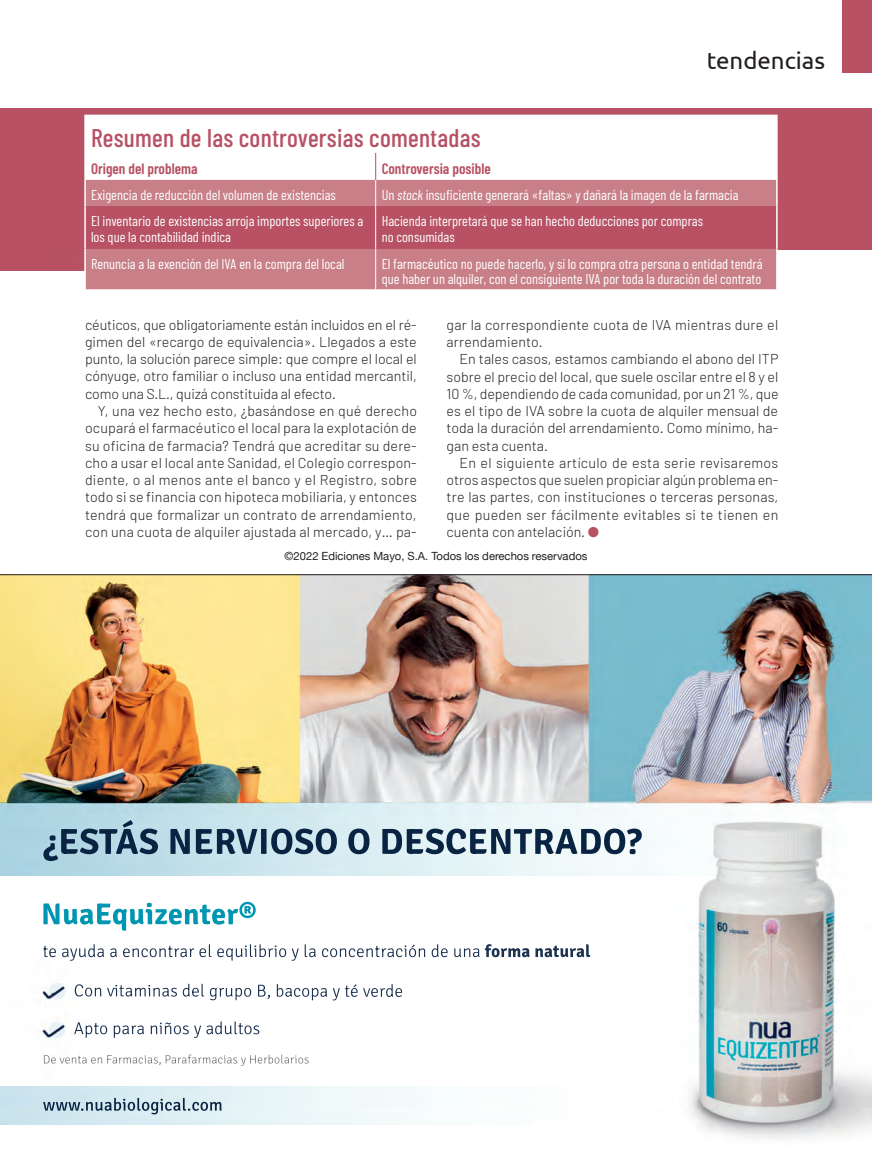
<style>
.page{position:relative;width:872px;height:1149px;background:#fff}
.page>*{position:absolute;margin:0;border:0;box-sizing:border-box;transform-origin:0 0}
.TAULA_titol{font:500 25.5px "Barlow Condensed";letter-spacing:.01em;color:#b75163}
.t1{font:24px "Ubuntu";color:#231f20}
.TAULA_items{font:600 15px "Barlow Condensed";color:#b75163}
.TEXT_GENERAL{font:300 14.25px/17.2px "Barlow";letter-spacing:.005em;color:#231f20;text-align:justify}
.TAULA_text{font:14.25px/15px "Barlow Condensed";color:#fff}
.SUMARI_-_numeracio{font:11.25px "Helvetica Neue";color:#231f20}
.s1{font-style:italic}
.s2{color:#b75163}
</style>
<div class="page">
<img style="left:0;top:575px;width:872px;height:564px">
<img style="left:0;top:575px;width:300px;height:227px">
<img style="left:588px;top:575px;width:284px;height:227px">
<img style="left:0;top:802px;width:872px;height:73px">
<img style="left:49px;top:982px;width:16px;height:17px;border-radius:8px">
<img style="left:49px;top:1021px;width:16px;height:16px;border-radius:8px">
<img style="left:0;top:1085px;width:871px;height:39px">
<div style="left:842px;top:0;width:30px;height:72px;background:#b75163"></div>
<div style="left:0;top:108px;width:872px;height:142px;background:#b75163"></div>
<div style="left:0;top:108px;width:469px;height:163px;background:#b75163"></div>
<div style="left:86px;top:116px;width:690px;height:37px;background:#fff"></div>
<div style="left:86px;top:249px;width:690px;height:40px;background:#c87f87"></div>
<hr style="left:84px;top:115px;width:292px;height:1px;background:#fff">
<hr style="left:84px;top:116px;width:2px;height:37px;background:#fff">
<hr style="left:376px;top:115px;width:401px;height:1px;background:#fff">
<hr style="left:776px;top:116px;width:1px;height:37px;background:#fff">
<hr style="left:84px;top:153px;width:2px;height:27px;background:#fff">
<hr style="left:84px;top:180px;width:2px;height:26px;background:#fff">
<hr style="left:84px;top:206px;width:2px;height:43px;background:#fff">
<hr style="left:84px;top:249px;width:2px;height:40px;background:#fff">
<hr style="left:776px;top:249px;width:1px;height:40px;background:#fff">
<hr style="left:375px;top:249px;width:1px;height:40px;background:#fff">
<svg style="left:85px;top:153px;width:692px;height:96px"></svg>
<hr style="left:0;top:574px;width:872px;height:1px;background:#231f20">
<h2 class="t1" style="left:706px;top:46px;width:120px">tendencias</h2>
<p class="TAULA_titol" style="left:91px;top:122px;width:391px">Resumen de las controversias comentadas</p>
<p class="TAULA_items" style="left:91px;top:159px;width:108px">Origen del problema</p>
<p class="TAULA_items" style="left:382px;top:159px;width:111px">Controversia posible</p>
<p class="TAULA_text" style="left:91px;top:187px;width:246px">Exigencia de reducción del volumen de existencias</p>
<p class="TAULA_text" style="left:382px;top:187px;width:358px">Un <span class="s1">stock</span> insuficiente generará «faltas» y dañará la imagen de la farmacia</p>
<p class="TAULA_text" style="left:91px;top:213px;width:274px">El inventario de existencias arroja importes superiores a los que la contabilidad indica</p>
<p class="TAULA_text" style="left:382px;top:213px;width:323px">Hacienda interpretará que se han hecho deducciones por compras no consumidas</p>
<p class="TAULA_text" style="left:91px;top:256px;width:255px">Renuncia a la exención del IVA en la compra del local</p>
<p class="TAULA_text" style="left:382px;top:256px;width:382px">El farmacéutico no puede hacerlo, y si lo compra otra persona o entidad tendrá que haber un alquiler, con el consiguiente IVA por toda la duración del contrato</p>
<p class="TEXT_GENERAL" style="left:85px;top:315px;width:333px">céuticos, que obligatoriamente están incluidos en el ré&shy;gimen del «recargo de equivalencia». Llegados a este punto, la solución parece simple: que compre el local el cónyuge, otro familiar o incluso una entidad mercantil, como una S.L., quizá constituida al efecto.</p>
<p class="TEXT_GENERAL" style="left:85px;top:402px;width:333px;text-indent:13px">Y, una vez hecho esto, ¿basándose en qué derecho ocupará el farmacéutico el local para la explotación de su oficina de farmacia? Tendrá que acreditar su dere&shy;cho a usar el local ante Sanidad, el Colegio correspon&shy;diente, o al menos ante el banco y el Registro, sobre todo si se financia con hipoteca mobiliaria, y entonces tendrá que formalizar un contrato de arrendamiento, con una cuota de alquiler ajustada al mercado, y… pa-</p>
<p class="TEXT_GENERAL" style="left:446px;top:315px;width:333px">gar la correspondiente cuota de IVA mientras dure el arrendamiento.</p>
<p class="TEXT_GENERAL" style="left:446px;top:350px;width:333px;text-indent:13px">En tales casos, estamos cambiando el abono del ITP sobre el precio del local, que suele oscilar entre el 8 y el 10 %, dependiendo de cada comunidad, por un 21 %, que es el tipo de IVA sobre la cuota de alquiler mensual de toda la duración del arrendamiento. Como mínimo, ha&shy;gan esta cuenta.</p>
<p class="TEXT_GENERAL" style="left:446px;top:453px;width:333px;text-indent:13px">En el siguiente artículo de esta serie revisaremos otros aspectos que suelen propiciar algún problema en&shy;tre las partes, con instituciones o terceras personas, que pueden ser fácilmente evitables si te tienen en cuenta con antelación. <span class="s2">●</span></p>
<p class="SUMARI_-_numeracio" style="left:284px;top:547px;width:304px">©2022 Ediciones Mayo, S.A. Todos los derechos reservados</p>
</div>
